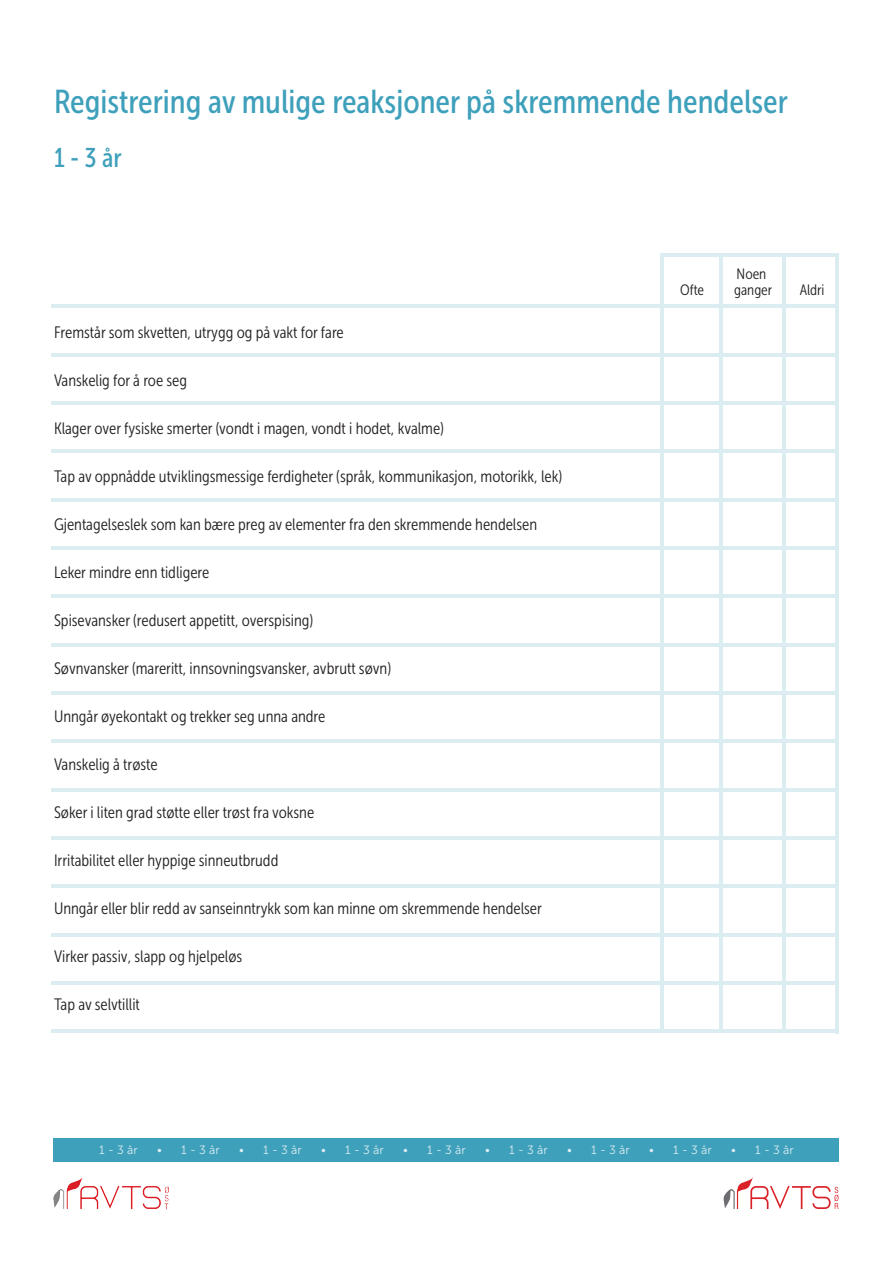
<style>
.page{position:relative;width:893px;height:1263px;background:#fff}
.page>*{position:absolute;margin:0;border:0;box-sizing:border-box;transform-origin:0 0}
.t1{font:33px "Museo Sans Cond 500";color:#3ea0bb}
.t2{font:27px "Museo Sans Cond 500";color:#3ea0bb}
.t3{font:16.5px "Museo Sans Cond 300";color:#231f20}
.t4{font:15px "Museo Sans Cond 300";color:#231f20}
.t5{font:12px "Museo Sans 300";color:#dcedf1}
</style>
<div class="page">
<div style="left:54px;top:1138px;width:785px;height:24px;background:#3ea0bb"></div>
<svg style="left:723px;top:1177px;width:116px;height:32px"></svg>
<hr style="left:51px;top:304px;width:785px;height:4px;background:#dcedf1">
<hr style="left:51px;top:353px;width:785px;height:3px;background:#dcedf1">
<hr style="left:660px;top:253px;width:4px;height:778px;background:#dcedf1">
<hr style="left:719px;top:253px;width:3px;height:778px;background:#dcedf1">
<hr style="left:782px;top:253px;width:4px;height:778px;background:#dcedf1">
<hr style="left:835px;top:253px;width:4px;height:780px;background:#dcedf1">
<hr style="left:51px;top:401px;width:785px;height:4px;background:#dcedf1">
<hr style="left:51px;top:449px;width:785px;height:4px;background:#dcedf1">
<hr style="left:51px;top:498px;width:785px;height:3px;background:#dcedf1">
<hr style="left:51px;top:546px;width:785px;height:4px;background:#dcedf1">
<hr style="left:51px;top:594px;width:785px;height:4px;background:#dcedf1">
<hr style="left:51px;top:643px;width:785px;height:3px;background:#dcedf1">
<hr style="left:51px;top:691px;width:785px;height:4px;background:#dcedf1">
<hr style="left:51px;top:739px;width:785px;height:4px;background:#dcedf1">
<hr style="left:51px;top:788px;width:785px;height:3px;background:#dcedf1">
<hr style="left:51px;top:836px;width:785px;height:4px;background:#dcedf1">
<hr style="left:51px;top:884px;width:785px;height:4px;background:#dcedf1">
<hr style="left:660px;top:253px;width:179px;height:4px;background:#dcedf1">
<hr style="left:51px;top:933px;width:785px;height:3px;background:#dcedf1">
<hr style="left:51px;top:981px;width:785px;height:4px;background:#dcedf1">
<hr style="left:51px;top:1029px;width:785px;height:4px;background:#dcedf1">
<img style="left:54px;top:1177px;width:115px;height:33px">
<p class="t1" style="left:54px;top:84px;width:736px">Registrering av mulige reaksjoner på skremmende hendelser</p>
<p class="t2" style="left:54px;top:143px;width:69px">1 - 3 år</p>
<p class="t4" style="left:737px;top:265px;width:31px">Noen</p>
<p class="t3" style="left:54px;top:323px;width:291px">Fremstår som skvetten, utrygg og på vakt for fare</p>
<p class="t3" style="left:54px;top:371px;width:135px">Vanskelig for å roe seg</p>
<p class="t3" style="left:54px;top:419px;width:392px">Klager over fysiske smerter (vondt i magen, vondt i hodet, kvalme)</p>
<p class="t3" style="left:54px;top:467px;width:510px">Tap av oppnådde utviklingsmessige ferdigheter (språk, kommunikasjon, motorikk, lek)</p>
<p class="t3" style="left:54px;top:515px;width:485px">Gjentagelseslek som kan bære preg av elementer fra den skremmende hendelsen</p>
<p class="t3" style="left:54px;top:563px;width:157px">Leker mindre enn tidligere</p>
<p class="t3" style="left:54px;top:611px;width:261px">Spisevansker (redusert appetitt, overspising)</p>
<p class="t3" style="left:54px;top:659px;width:339px">Søvnvansker (mareritt, innsovningsvansker, avbrutt søvn)</p>
<p class="t3" style="left:54px;top:707px;width:273px">Unngår øyekontakt og trekker seg unna andre</p>
<p class="t3" style="left:54px;top:755px;width:105px">Vanskelig å trøste</p>
<p class="t3" style="left:54px;top:803px;width:262px">Søker i liten grad støtte eller trøst fra voksne</p>
<p class="t3" style="left:54px;top:851px;width:226px">Irritabilitet eller hyppige sinneutbrudd</p>
<p class="t3" style="left:54px;top:899px;width:489px">Unngår eller blir redd av sanseinntrykk som kan minne om skremmende hendelser</p>
<p class="t3" style="left:54px;top:947px;width:190px">Virker passiv, slapp og hjelpeløs</p>
<p class="t3" style="left:54px;top:995px;width:87px">Tap av selvtillit</p>
<p class="t4" style="left:680px;top:282px;width:26px">Ofte</p>
<p class="t4" style="left:734px;top:282px;width:40px">ganger</p>
<p class="t4" style="left:800px;top:282px;width:26px">Aldri</p>
<p class="t5" style="left:99px;top:1143px;width:40px">1 - 3 år</p>
<p class="t5" style="left:157px;top:1143px;width:64px">• 1 - 3 år</p>
<p class="t5" style="left:239px;top:1143px;width:64px">• 1 - 3 år</p>
<p class="t5" style="left:321px;top:1143px;width:64px">• 1 - 3 år</p>
<p class="t5" style="left:403px;top:1143px;width:64px">• 1 - 3 år</p>
<p class="t5" style="left:485px;top:1143px;width:64px">• 1 - 3 år</p>
<p class="t5" style="left:567px;top:1143px;width:64px">• 1 - 3 år</p>
<p class="t5" style="left:649px;top:1143px;width:64px">• 1 - 3 år</p>
<p class="t5" style="left:731px;top:1143px;width:64px">• 1 - 3 år</p>
</div>
